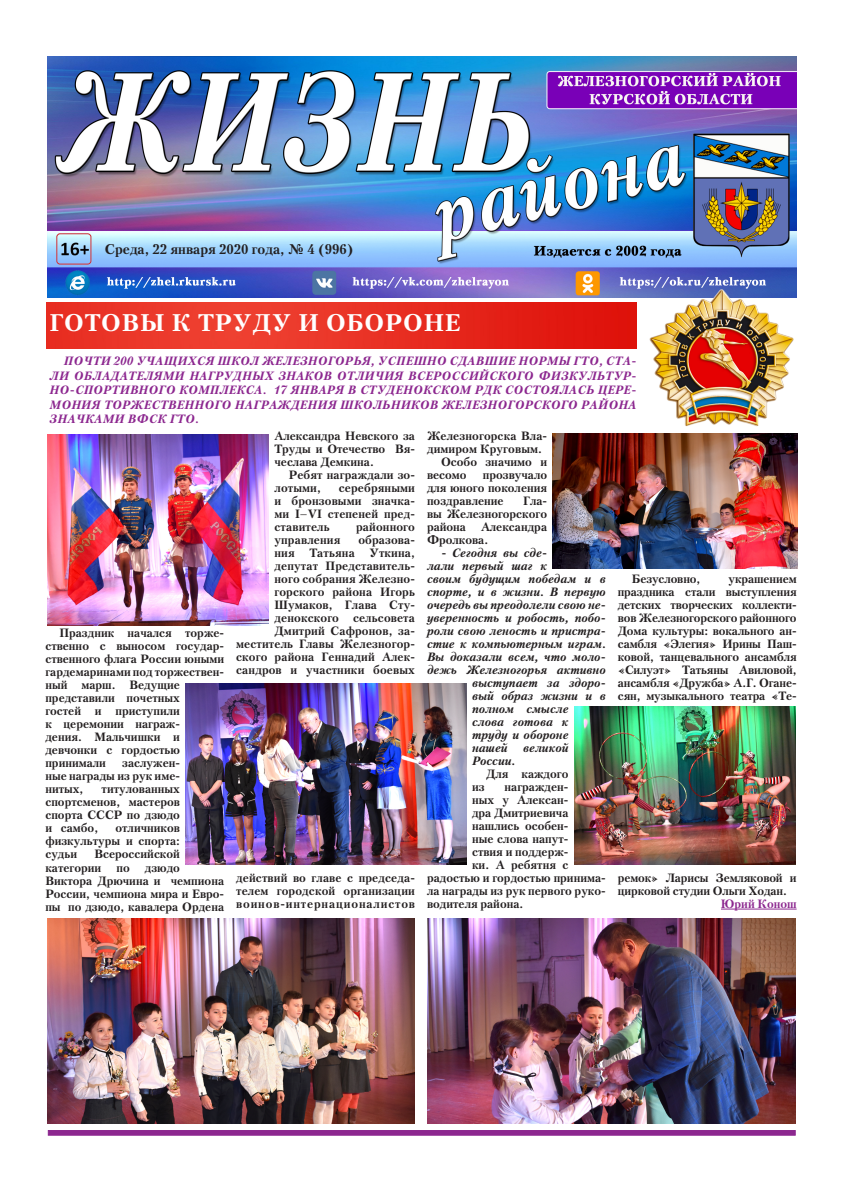
<style>
.page{position:relative;width:842px;height:1191px;background:#fff}
.page>*{position:absolute;margin:0;border:0;box-sizing:border-box;transform-origin:0 0}
.Заголовок{font:700 24px "Petersburg C";letter-spacing:.04em;color:#fff}
.t1{font:700 14px "Petersburg C";color:#231f20}
.основной_абзац_для_п{font:700 12px/13px "Petersburg C";color:#231f20;text-align:justify}
.основной_абзац_для_п-2{font:italic 700 12px "Petersburg C";color:#231f20}
.основной_абзац_для_п-3{font:italic 700 12px/14.5px "Petersburg C";letter-spacing:.03em;color:#8c278f;text-align:justify}
.основной_абзац_для_п-4{font:700 12px "Petersburg C";color:#8c278f}
</style>
<div class="page">
<img style="left:46px;top:303px;width:590px;height:45px">
<img style="left:47px;top:57px;width:750px;height:240px">
<div style="left:48px;top:1130px;width:748px;height:5px;background:#8c278f"></div>
<img style="left:649px;top:288px;width:145px;height:139px">
<img style="left:186px;top:683px;width:280px;height:182px">
<img style="left:574px;top:706px;width:221px;height:159px">
<img style="left:47px;top:918px;width:368px;height:205px">
<img style="left:48px;top:434px;width:221px;height:191px">
<img style="left:427px;top:918px;width:368px;height:205px">
<hr style="left:721px;top:908px;width:76px;height:1px;background:#8c278f">
<img style="left:553px;top:434px;width:244px;height:134px">
<p class="t1" style="left:105px;top:241px;width:250px">Среда, 22 января 2020 года, № 4 (996)</p>
<p class="Заголовок" style="left:50px;top:309px;width:412px">ГОТОВЫ К ТРУДУ И ОБОРОНЕ</p>
<p class="основной_абзац_для_п-3" style="left:50px;top:354px;width:588px;text-indent:14px">ПОЧТИ 200 УЧАЩИХСЯ ШКОЛ ЖЕЛЕЗНОГОРЬЯ, УСПЕШНО СДАВШИЕ НОРМЫ ГТО, СТА-ЛИ ОБЛАДАТЕЛЯМИ НАГРУДНЫХ ЗНАКОВ ОТЛИЧИЯ ВСЕРОССИЙСКОГО ФИЗКУЛЬТУР-НО-СПОРТИВНОГО КОМПЛЕКСА. 17 ЯНВАРЯ В СТУДЕНОКСКОМ РДК СОСТОЯЛАСЬ ЦЕРЕ-МОНИЯ ТОРЖЕСТВЕННОГО НАГРАЖДЕНИЯ ШКОЛЬНИКОВ ЖЕЛЕЗНОГОРСКОГО РАЙОНА ЗНАЧКАМИ ВФСК ГТО.</p>
<p class="основной_абзац_для_п" style="left:45px;top:627px;width:180px;text-align:left;text-indent:14px">Праздник начался торже&shy;ственно с выносом государ&shy;ственного флага России юными гардемаринами под торжествен&shy;ный марш. Ведущие представили почетных<br>гостей и приступили<br>к церемонии награж-<br>дения. Мальчишки и девчонки с гордостью принимали</p>
<p class="основной_абзац_для_п" style="left:45px;top:757px;width:136px;text-indent:77px">заслужен&shy;ные награды из рук име&shy;нитых,</p>
<p class="основной_абзац_для_п" style="left:45px;top:783px;width:136px;text-indent:56px">титулованных спортсменов, мастеров спорта СССР по дзюдо и самбо,</p>
<p class="основной_абзац_для_п" style="left:45px;top:822px;width:136px;text-indent:70px">отличников физкультуры и спорта: судьи</p>
<p class="основной_абзац_для_п" style="left:45px;top:848px;width:136px;text-indent:49px">Всероссийской категории</p>
<p class="основной_абзац_для_п" style="left:45px;top:861px;width:180px;text-align:left;text-indent:99px">дзюдо<br>Виктора Дрючина и чемпиона<br>России, чемпиона мира и Евро&shy;пы по дзюдо, кавалера Ордена</p>
<p class="основной_абзац_для_п" style="left:116px;top:861px;width:15px">по</p>
<p class="основной_абзац_для_п" style="left:274px;top:429px;width:142px">Александра Невского за Труды и Отечество Вя&shy;чеслава Демкина.</p>
<p class="основной_абзац_для_п" style="left:274px;top:468px;width:142px;text-indent:14px">Ребят награждали зо&shy;лотыми,</p>
<p class="основной_абзац_для_п" style="left:274px;top:481px;width:142px;text-indent:64px">серебряными и бронзовыми значка&shy;ми I–VI степеней пред&shy;ставитель</p>
<p class="основной_абзац_для_п" style="left:356px;top:520px;width:60px">районного</p>
<p class="основной_абзац_для_п" style="left:236px;top:533px;width:180px;text-align:right">образова-<br>ния Татьяна Уткина, депутат Представитель-<br>ного собрания Железно&shy;горского района Игорь<br>Шумаков, Глава Сту&shy;денокского сельсовета<br>Дмитрий Сафронов, за&shy;меститель Главы Железногор&shy;ского района Геннадий Алек&shy;сандров и участники боевых</p>
<p class="основной_абзац_для_п" style="left:274px;top:533px;width:67px">управления</p>
<p class="основной_абзац_для_п" style="left:236px;top:871px;width:180px">действий во главе с председа&shy;телем городской организации воинов-интернационалистов</p>
<p class="основной_абзац_для_п" style="left:427px;top:429px;width:122px">Железногорска Вла&shy;димиром Круговым.</p>
<p class="основной_абзац_для_п" style="left:427px;top:455px;width:122px;text-indent:14px">Особо значимо и весомо</p>
<p class="основной_абзац_для_п" style="left:427px;top:468px;width:122px;text-indent:56px">прозвучало для юного поколения поздравление</p>
<p class="основной_абзац_для_п" style="left:427px;top:494px;width:122px;text-indent:96px">Гла&shy;вы Железногорского района Александра Фролкова.</p>
<p class="основной_абзац_для_п-2" style="left:441px;top:546px;width:107px">- Сегодня вы сде-</p>
<p class="основной_абзац_для_п-2" style="left:427px;top:559px;width:122px">лали первый шаг к</p>
<p class="основной_абзац_для_п-2" style="left:427px;top:572px;width:180px">своим будущим победам и в</p>
<p class="основной_абзац_для_п-2" style="left:427px;top:585px;width:180px">спорте, и в жизни. В первую</p>
<p class="основной_абзац_для_п-2" style="left:427px;top:598px;width:180px">очередь вы преодолели свою не-</p>
<p class="основной_абзац_для_п-2" style="left:427px;top:611px;width:180px">уверенность и робость, побо-</p>
<p class="основной_абзац_для_п-2" style="left:427px;top:624px;width:180px">роли свою леность и пристра-</p>
<p class="основной_абзац_для_п-2" style="left:427px;top:637px;width:180px">стие к компьютерным играм.</p>
<p class="основной_абзац_для_п-2" style="left:427px;top:650px;width:180px">Вы доказали всем, что моло-</p>
<p class="основной_абзац_для_п-2" style="left:427px;top:663px;width:180px">дежь Железногорья активно</p>
<p class="основной_абзац_для_п-2" style="left:472px;top:676px;width:135px">выступает за здоро-</p>
<p class="основной_абзац_для_п-2" style="left:472px;top:689px;width:135px">вый образ жизни и в</p>
<p class="основной_абзац_для_п-2" style="left:472px;top:702px;width:98px">полном смысле</p>
<p class="основной_абзац_для_п-2" style="left:472px;top:715px;width:98px">слова готова к</p>
<p class="основной_абзац_для_п-2" style="left:472px;top:728px;width:98px">труду и обороне</p>
<p class="основной_абзац_для_п-2" style="left:472px;top:741px;width:37px">нашей</p>
<p class="основной_абзац_для_п-2" style="left:523px;top:741px;width:47px">великой</p>
<p class="основной_абзац_для_п-2" style="left:472px;top:754px;width:45px">России.</p>
<p class="основной_абзац_для_п" style="left:486px;top:767px;width:84px">Для каждого</p>
<p class="основной_абзац_для_п" style="left:472px;top:780px;width:14px">из</p>
<p class="основной_абзац_для_п" style="left:505px;top:780px;width:65px">награжден-</p>
<p class="основной_абзац_для_п" style="left:472px;top:793px;width:98px">ных у Алексан-</p>
<p class="основной_абзац_для_п" style="left:472px;top:806px;width:98px">дра Дмитриевича</p>
<p class="основной_абзац_для_п" style="left:472px;top:819px;width:98px">нашлись особен-</p>
<p class="основной_абзац_для_п" style="left:472px;top:832px;width:98px">ные слова напут-</p>
<p class="основной_абзац_для_п" style="left:472px;top:845px;width:98px">ствия и поддерж-</p>
<p class="основной_абзац_для_п" style="left:472px;top:858px;width:98px">ки. А ребятня с</p>
<p class="основной_абзац_для_п" style="left:427px;top:871px;width:180px">радостью и гордостью принима-</p>
<p class="основной_абзац_для_п" style="left:427px;top:884px;width:180px">ла награды из рук первого руко-</p>
<p class="основной_абзац_для_п" style="left:427px;top:897px;width:98px">водителя района.</p>
<p class="основной_абзац_для_п" style="left:632px;top:572px;width:70px">Безусловно,</p>
<p class="основной_абзац_для_п" style="left:618px;top:572px;width:180px;text-indent:111px">украшением праздника стали выступления детских творческих коллекти&shy;вов Железногорского районного Дома культуры: вокального ан&shy;самбля «Элегия» Ирины Паш&shy;ковой, танцевального ансамбля «Силуэт» Татьяны Авиловой, ансамбля «Дружба» А.Г. Огане&shy;сян, музыкального театра «Те-</p>
<p class="основной_абзац_для_п" style="left:618px;top:871px;width:180px">ремок» Ларисы Земляковой и цирковой студии Ольги Ходан.</p>
<p class="основной_абзац_для_п-4" style="left:721px;top:896px;width:77px">Юрий Конош</p>
</div>
